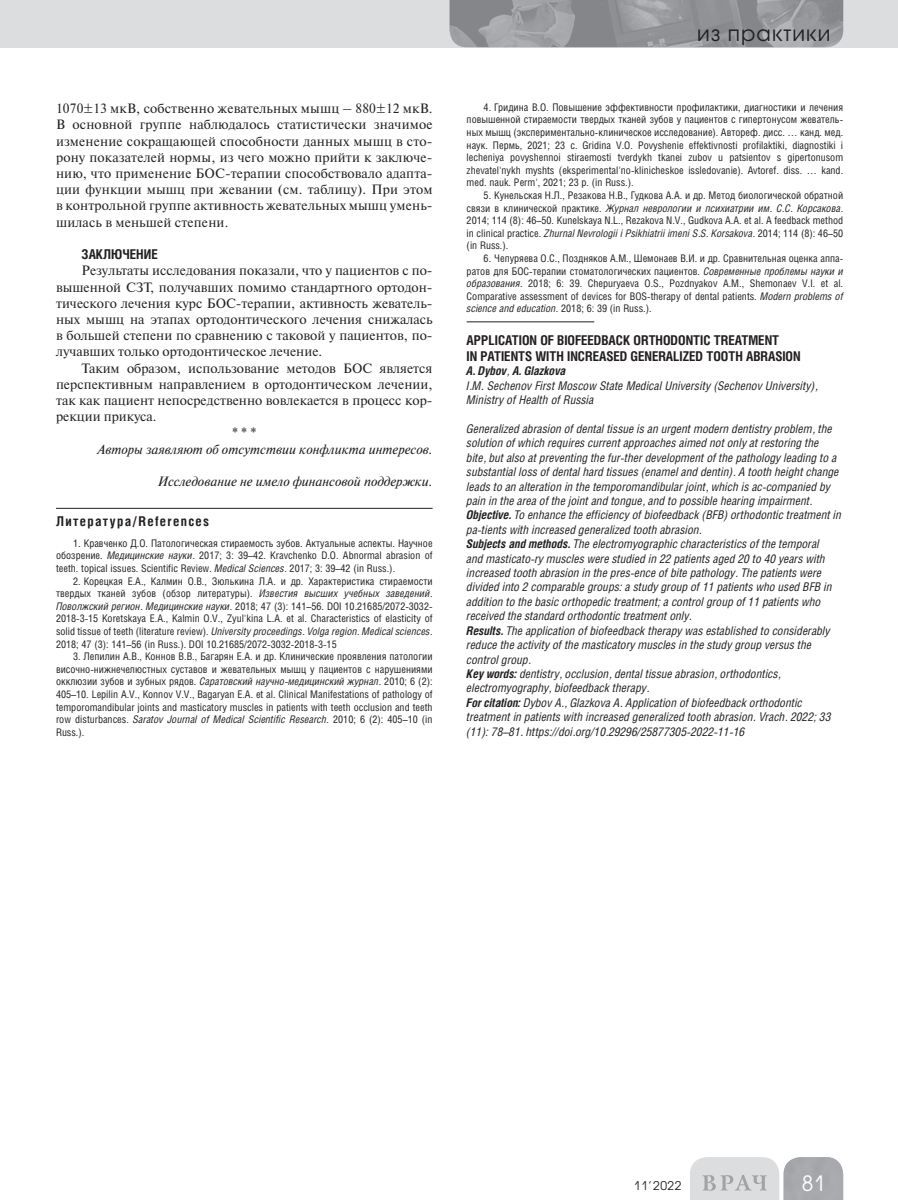
<style>
.page{position:relative;width:898px;height:1200px;background:#fff}
.page>*{position:absolute;margin:0;border:0;box-sizing:border-box;transform-origin:0 0}
.t1{font:21px "Avant Garde Gothic C";letter-spacing:.05em;color:#231f20}
.t2{font:21px "Avant Garde Gothic C";color:#fff}
.t3{font:13.5px/16.2px "Newton C";color:#231f20;text-align:justify}
.t4{font:700 13.5px/16.2px "Helios Cond C";color:#231f20}
.t5{font:italic 13.5px "Newton C";color:#231f20}
.t6{font:700 13.5px "Helios Cond C";letter-spacing:.1em;color:#231f20}
.t7{font:italic 12px/14.4px "Helios Cond C";color:#231f20}
.t8{font:12px "Avant Garde Gothic C";letter-spacing:.05em;color:#231f20}
.t9{font:10.5px/12.6px "Helios Cond C";color:#231f20;text-align:justify}
.s1{font-style:italic}
.s2{font-weight:700}
</style>
<div class="page">
<div style="left:0;top:0;width:897px;height:47px;background:#dcdddf"></div>
<svg style="left:690px;top:1157px;width:153px;height:43px;background:#c7c8cb"></svg>
<img style="left:449px;top:0;width:394px;height:47px">
<hr style="left:56px;top:508px;width:376px;height:1px;background:#231f20">
<hr style="left:466px;top:321px;width:128px;height:1px;background:#231f20">
<p class="t3" style="left:56px;top:101px;width:378px">1070±13 мкВ, собственно жевательных мышц – 880±12 мкВ.<br>В основной группе наблюдалось статистически значимое изменение сокращающей способности данных мышц в сто&shy;рону показателей нормы, из чего можно прийти к заключе&shy;нию, что применение БОС-терапии способствовало адапта&shy;ции функции мышц при жевании (см. таблицу). При этом в контрольной группе активность жевательных мышц умень&shy;шилась в меньшей степени.</p>
<p class="t4" style="left:82px;top:247px;width:78px">ЗАКЛЮЧЕНИЕ</p>
<p class="t3" style="left:56px;top:264px;width:378px;text-indent:26px">Результаты исследования показали, что у пациентов с по&shy;вышенной СЗТ, получавших помимо стандартного ортодон&shy;тического лечения курс БОС-терапии, активность жеватель&shy;ных мышц на этапах ортодонтического лечения снижалась в большей степени по сравнению с таковой у пациентов, по&shy;лучавших только ортодонтическое лечение.</p>
<p class="t3" style="left:82px;top:361px;width:352px">Таким образом, использование методов БОС является</p>
<p class="t3" style="left:56px;top:377px;width:378px">перспективным направлением в ортодонтическом лечении,</p>
<p class="t3" style="left:56px;top:393px;width:378px">так как пациент непосредственно вовлекается в процесс кор-</p>
<p class="t3" style="left:56px;top:410px;width:102px">рекции прикуса.</p>
<p class="t3" style="left:232px;top:426px;width:26px">* * *</p>
<p class="t5" style="left:97px;top:444px;width:337px">Авторы заявляют об отсутствии конфликта интересов.</p>
<p class="t5" style="left:157px;top:476px;width:276px">Исследование не имело финансовой поддержки.</p>
<p class="t6" style="left:56px;top:516px;width:155px">Литература/References</p>
<p class="t9" style="left:56px;top:538px;width:378px;text-indent:17px">1. Кравченко Д.О. Патологическая стираемость зубов. Актуальные аспекты. Научное обозрение. <span class="s1">Медицинские науки.</span> 2017; 3: 39–42. Kravchenko D.O. Abnormal abrasion of teeth. topical issues. Scientific Review. <span class="s1">Medical Sciences.</span> 2017; 3: 39–42 (in Russ.).</p>
<p class="t9" style="left:56px;top:575px;width:378px;text-indent:17px">2. Корецкая Е.А., Калмин О.В., Зюлькина Л.А. и др. Характеристика стираемости твердых тканей зубов (обзор литературы). <span class="s1">Известия высших учебных заведений.<br>Поволжский регион. Медицинские науки.</span> 2018; 47 (3): 141–56. DOI 10.21685/2072-3032- 2018-3-15 Koretskaya E.A., Kalmin O.V., Zyul'kina L.A. et al. Characteristics of elasticity of solid tissue of teeth (literature review). <span class="s1">University proceedings. Volga region. Medical sciences.<br></span>2018; 47 (3): 141–56 (in Russ.). DOI 10.21685/2072-3032-2018-3-15</p>
<p class="t9" style="left:56px;top:651px;width:378px;text-indent:17px">3. Лепилин А.В., Коннов В.В., Багарян Е.А. и др. Клинические проявления патологии височно-нижнечелюстных суставов и жевательных мышц у пациентов с нарушениями окклюзии зубов и зубных рядов. <span class="s1">Саратовский научно-медицинский журнал.</span> 2010; 6 (2):<br>405–10. Lepilin A.V., Konnov V.V., Bagaryan Е.А. et al. Clinical Manifestations of pathology of temporomandibular joints and masticatory muscles in patients with teeth occlusion and teeth row disturbances. <span class="s1">Saratov Journal of Medical Scientific Research.</span> 2010; 6 (2): 405–10 (in Russ.).</p>
<h1 class="t1" style="left:697px;top:25px;width:135px">из практики</h1>
<p class="t9" style="left:466px;top:102px;width:378px;text-indent:17px">4. Гридина В.О. Повышение эффективности профилактики, диагностики и лечения повышенной стираемости твердых тканей зубов у пациентов с гипертонусом жеватель&shy;ных мышц (экспериментально-клиническое исследование). Автореф. дисс. … канд. мед. наук. Пермь, 2021; 23 с. Gridina V.O. Povyshenie effektivnosti profilaktiki, diagnostiki i lecheniya povyshennoi stiraemosti tverdykh tkanei zubov u patsientov s gipertonusom zhevatel'nykh myshts (eksperimental'no-klinicheskoe issledovanie). Avtoref. diss. … kand. med. nauk. Perm', 2021; 23 р. (in Russ.).</p>
<p class="t9" style="left:466px;top:190px;width:378px;text-indent:17px">5. Кунельская Н.Л., Резакова Н.В., Гудкова А.А. и др. Метод биологической обратной связи в клинической практике. <span class="s1">Журнал неврологии и психиатрии им. С.С. Корсакова.<br></span>2014; 114 (8): 46–50. Kunelskaya N.L., Rezakova N.V., Gudkova A.A. et al. A feedback method in clinical practice. <span class="s1">Zhurnal Nevrologii i Psikhiatrii imeni S.S. Korsakova.</span> 2014; 114 (8): 46–50 (in Russ.).</p>
<p class="t9" style="left:466px;top:253px;width:378px;text-indent:17px">6. Чепуряева О.С., Поздняков А.М., Шемонаев В.И. и др. Сравнительная оценка аппа&shy;ратов для БОС-терапии стоматологических пациентов. <span class="s1">Современные проблемы науки и образования.</span> 2018; 6: 39. Chepuryaeva O.S., Pozdnyakov A.M., Shemonaev V.I. et al.<br>Comparative assessment of devices for BOS-therapy of dental patients. <span class="s1">Modern problems of science and education.</span> 2018; 6: 39 (in Russ.).</p>
<p class="t4" style="left:466px;top:333px;width:335px">APPLICATION OF BIOFEEDBACK ORTHODONTIC TREATMENT<br>IN PATIENTS WITH INCREASED GENERALIZED TOOTH ABRASION</p>
<p class="t7" style="left:466px;top:365px;width:353px"><span class="s2">A. Dybov</span>, <span class="s2">A. Glazkova<br></span>I.M. Sechenov First Moscow State Medical University (Sechenov University),<br>Ministry of Health of Russia</p>
<p class="t7" style="left:466px;top:423px;width:376px">Generalized abrasion of dental tissue is an urgent modern dentistry problem, the solution of which requires current approaches aimed not only at restoring the bite, but also at preventing the fur-ther development of the pathology leading to a substantial loss of dental hard tissues (enamel and dentin). A tooth height change leads to an alteration in the temporomandibular joint, which is ac-companied by pain in the area of the joint and tongue, and to possible hearing impairment.<br><span class="s2">Objective.</span> To enhance the efficiency of biofeedback (BFB) orthodontic treatment in pa-tients with increased generalized tooth abrasion.<br><span class="s2">Subjects and methods.</span> The electromyographic characteristics of the temporal<br>and masticato-ry muscles were studied in 22 patients aged 20 to 40 years with increased tooth abrasion in the pres-ence of bite pathology. The patients were divided into 2 comparable groups: a study group of 11 patients who used BFB in addition to the basic orthopedic treatment; a control group of 11 patients who received the standard orthodontic treatment only.<br><span class="s2">Results.</span> The application of biofeedback therapy was established to considerably reduce the activity of the masticatory muscles in the study group versus the control group.<br><span class="s2">Key words:</span> dentistry, occlusion, dental tissue abrasion, orthodontics, electromyography, biofeedback therapy.<br><span class="s2">For citation:</span> Dybov A., Glazkova A. Application of biofeedback orthodontic treatment in patients with increased generalized tooth abrasion. Vrach. 2022; 33 (11): 78–81. https://doi.org/10.29296/25877305-2022-11-16</p>
<p class="t8" style="left:633px;top:1181px;width:49px">11’2022</p>
<h1 class="t2" style="left:801px;top:1175px;width:25px">81</h1>
</div>
